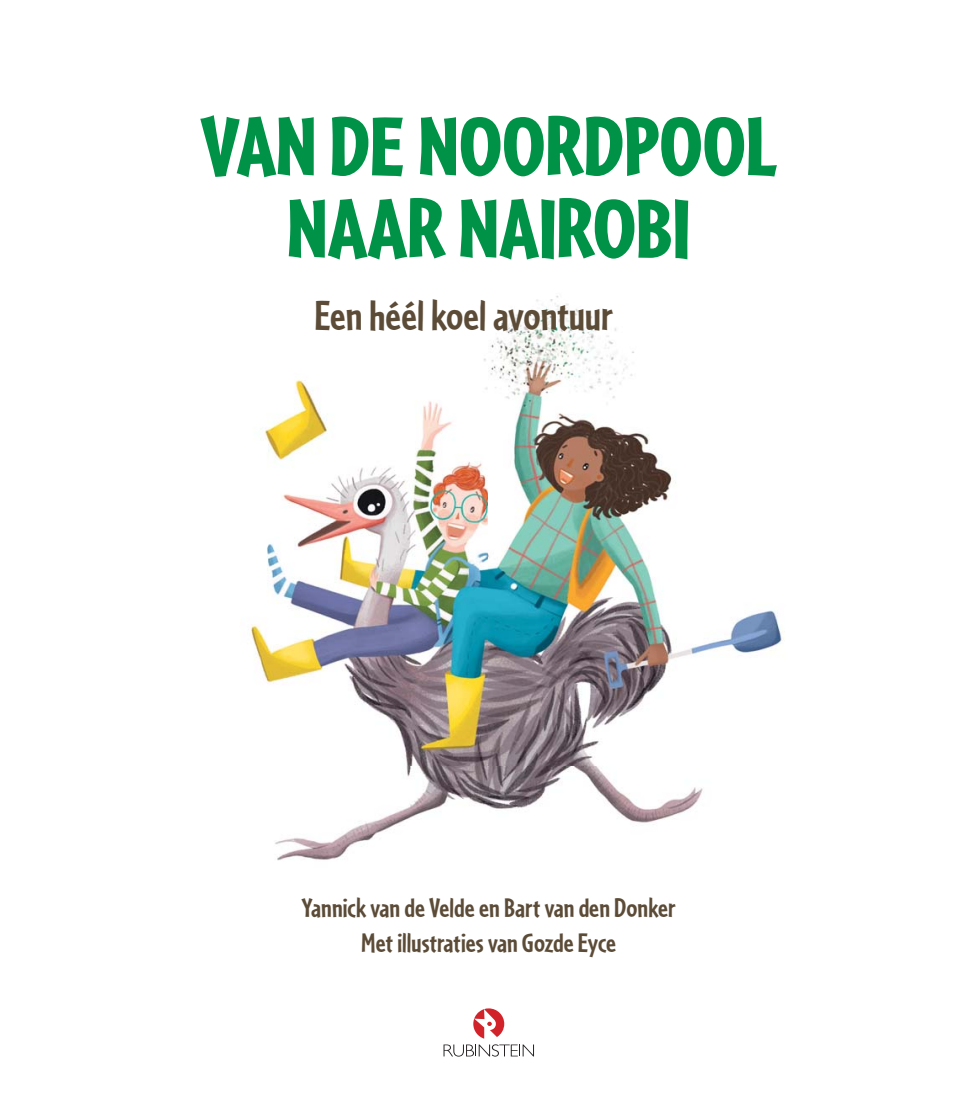
<style>
.page{position:relative;width:978px;height:1112px;background:#fff}
.page>*{position:absolute;margin:0;border:0;box-sizing:border-box;transform-origin:0 0}
.t1{font:900 87.85px/82.2px "Cafeteria";color:#009247;text-align:center}
.t2{font:700 43.93px "Cafeteria";color:#5b4b37}
.t3{font:700 28px/35px "Cafeteria";color:#5b4b37;text-align:center}
</style>
<div class="page">
<img style="left:250px;top:296px;width:535px;height:565px">
<svg style="left:443px;top:1008px;width:91px;height:48px"></svg>
<h1 class="t1" style="left:200px;top:104px;width:578px">VAN DE NOORDPOOL<br>NAAR NAIROBI</h1>
<h2 class="t2" style="left:314px;top:300px;width:300px">Een héél koel avontuur</h2>
<p class="t3" style="left:301px;top:893px;width:376px">Yannick van de Velde en Bart van den Donker<br>Met illustraties van Gozde Eyce</p>
</div>
